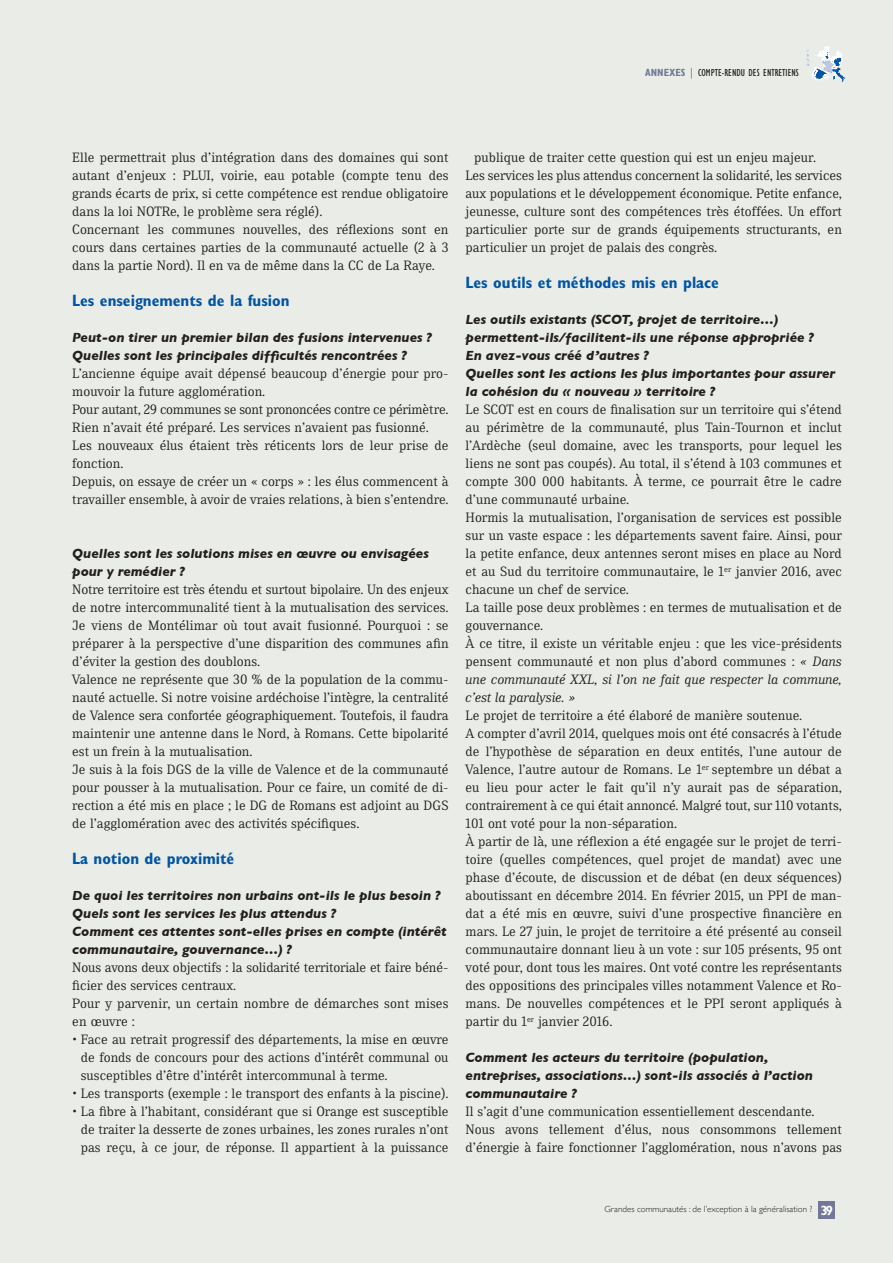
<style>
.page{position:relative;width:893px;height:1263px;background:#eaede7}
.page>*{position:absolute;margin:0;border:0;box-sizing:border-box;transform-origin:0 0}
.interview_intertitre{font:700 condensed 16.5px "Gill Sans";color:#0154a6}
.Interview-Texte_Cour{font:13.5px/18px "Skopex Serif";color:#231f20;text-align:justify}
.interview_question{font:italic 700 13.5px/18px "Gill Sans";color:#231f20}
.Interview-Texte_Cour-2{font:13.5px "Skopex Serif";letter-spacing:-.02em;color:#231f20}
.t1{font:700 condensed 13.5px "Gill Sans";color:#fff}
.t2{font:condensed 10.5px "Gill Sans";color:#231f20}
.t3{font:300 9px "Gill Sans";color:#231f20}
.s1{font-weight:700;color:#727998}
.s2{color:#727998}
.s3{font-style:italic}
</style>
<div class="page">
<div style="left:819px;top:1201px;width:16px;height:17px;background:#727998"></div>
<svg style="left:806px;top:47px;width:39px;height:35px"></svg>
<p class="t2" style="left:645px;top:67px;width:155px"><span class="s1">ANNEXES</span> <span class="s2">|</span> COMPTE-RENDU DES ENTRETIENS</p>
<p class="Interview-Texte_Cour" style="left:72px;top:148px;width:378px">Elle permettrait plus d’intégration dans des domaines qui sont autant d’enjeux : PLUI, voirie, eau potable (compte tenu des grands écarts de prix, si cette compétence est rendue obligatoire dans la loi NOTRe, le problème sera réglé).</p>
<p class="Interview-Texte_Cour" style="left:72px;top:220px;width:378px">Concernant les communes nouvelles, des réflexions sont en cours dans certaines parties de la communauté actuelle (2 à 3 dans la partie Nord). Il en va de même dans la CC de La Raye.</p>
<p class="interview_intertitre" style="left:72px;top:291px;width:219px">Les enseignements de la fusion</p>
<p class="interview_question" style="left:72px;top:328px;width:361px">Peut-on tirer un premier bilan des fusions intervenues ?</p>
<p class="interview_question" style="left:72px;top:346px;width:336px">Quelles sont les principales difficultés rencontrées ?</p>
<p class="Interview-Texte_Cour" style="left:72px;top:364px;width:378px">L’ancienne équipe avait dépensé beaucoup d’énergie pour pro&shy;mouvoir la future agglomération.</p>
<p class="Interview-Texte_Cour-2" style="left:72px;top:402px;width:378px">Pour autant, 29 communes se sont prononcées contre ce périmètre.</p>
<p class="Interview-Texte_Cour" style="left:72px;top:418px;width:358px">Rien n’avait été préparé. Les services n’avaient pas fusionné.</p>
<p class="Interview-Texte_Cour" style="left:72px;top:436px;width:378px">Les nouveaux élus étaient très réticents lors de leur prise de fonction.</p>
<p class="Interview-Texte_Cour" style="left:72px;top:472px;width:378px">Depuis, on essaye de créer un « corps » : les élus commencent à travailler ensemble, à avoir de vraies relations, à bien s’entendre.</p>
<p class="interview_question" style="left:72px;top:544px;width:358px">Quelles sont les solutions mises en œuvre ou envisagées pour y remédier ?</p>
<p class="Interview-Texte_Cour" style="left:72px;top:580px;width:378px">Notre territoire est très étendu et surtout bipolaire. Un des enjeux de notre intercommunalité tient à la mutualisation des services.<br>Je viens de Montélimar où tout avait fusionné. Pourquoi : se préparer à la perspective d’une disparition des communes afin d’éviter la gestion des doublons.</p>
<p class="Interview-Texte_Cour" style="left:72px;top:670px;width:378px">Valence ne représente que 30 % de la population de la commu&shy;nauté actuelle. Si notre voisine ardéchoise l’intègre, la centralité de Valence sera confortée géographiquement. Toutefois, il faudra maintenir une antenne dans le Nord, à Romans. Cette bipolarité est un frein à la mutualisation.</p>
<p class="Interview-Texte_Cour" style="left:72px;top:760px;width:378px">Je suis à la fois DGS de la ville de Valence et de la communauté pour pousser à la mutualisation. Pour ce faire, un comité de di&shy;rection a été mis en place ; le DG de Romans est adjoint au DGS de l’agglomération avec des activités spécifiques.</p>
<p class="interview_intertitre" style="left:72px;top:849px;width:164px">La notion de proximité</p>
<p class="interview_question" style="left:72px;top:886px;width:370px">De quoi les territoires non urbains ont-ils le plus besoin ?</p>
<p class="interview_question" style="left:72px;top:904px;width:266px">Quels sont les services les plus attendus ?</p>
<p class="interview_question" style="left:72px;top:922px;width:376px">Comment ces attentes sont-elles prises en compte (intérêt communautaire, gouvernance…) ?</p>
<p class="Interview-Texte_Cour" style="left:72px;top:958px;width:378px">Nous avons deux objectifs : la solidarité territoriale et faire béné&shy;ficier des services centraux.</p>
<p class="Interview-Texte_Cour" style="left:72px;top:994px;width:378px">Pour y parvenir, un certain nombre de démarches sont mises en œuvre :</p>
<p class="Interview-Texte_Cour" style="left:81px;top:1030px;width:369px;text-indent:-9px">• Face au retrait progressif des départements, la mise en œuvre de fonds de concours pour des actions d’intérêt communal ou susceptibles d’être d’intérêt intercommunal à terme.</p>
<p class="Interview-Texte_Cour" style="left:72px;top:1084px;width:378px">• Les transports (exemple : le transport des enfants à la piscine).</p>
<p class="Interview-Texte_Cour" style="left:81px;top:1102px;width:369px;text-indent:-9px">• La fibre à l’habitant, considérant que si Orange est susceptible de traiter la desserte de zones urbaines, les zones rurales n’ont pas reçu, à ce jour, de réponse. Il appartient à la puissance</p>
<p class="Interview-Texte_Cour" style="left:474px;top:148px;width:344px">publique de traiter cette question qui est un enjeu majeur.</p>
<p class="Interview-Texte_Cour" style="left:466px;top:166px;width:378px">Les services les plus attendus concernent la solidarité, les services aux populations et le développement économique. Petite enfance, jeunesse, culture sont des compétences très étoffées. Un effort particulier porte sur de grands équipements structurants, en particulier un projet de palais des congrès.</p>
<p class="interview_intertitre" style="left:466px;top:273px;width:255px">Les outils et méthodes mis en place</p>
<p class="interview_question" style="left:466px;top:310px;width:350px">Les outils existants (SCOT, projet de territoire…) permettent-ils/facilitent-ils une réponse appropriée ?</p>
<p class="interview_question" style="left:466px;top:346px;width:185px">En avez-vous créé d’autres ?</p>
<p class="interview_question" style="left:466px;top:364px;width:371px">Quelles sont les actions les plus importantes pour assurer la cohésion du « nouveau » territoire ?</p>
<p class="Interview-Texte_Cour" style="left:466px;top:400px;width:378px">Le SCOT est en cours de finalisation sur un territoire qui s’étend au périmètre de la communauté, plus Tain-Tournon et inclut l’Ardèche (seul domaine, avec les transports, pour lequel les liens ne sont pas coupés). Au total, il s’étend à 103 communes et compte 300 000 habitants. À terme, ce pourrait être le cadre d’une communauté urbaine.</p>
<p class="Interview-Texte_Cour" style="left:466px;top:508px;width:378px">Hormis la mutualisation, l’organisation de services est possible sur un vaste espace : les départements savent faire. Ainsi, pour la petite enfance, deux antennes seront mises en place au Nord et au Sud du territoire communautaire, le 1<sup>er</sup> janvier 2016, avec chacune un chef de service.</p>
<p class="Interview-Texte_Cour" style="left:466px;top:598px;width:378px">La taille pose deux problèmes : en termes de mutualisation et de gouvernance.</p>
<p class="Interview-Texte_Cour" style="left:466px;top:634px;width:378px">À ce titre, il existe un véritable enjeu : que les vice-présidents pensent communauté et non plus d’abord communes : <span class="s3">« Dans une communauté XXL, si l’on ne fait que respecter la commune, c’est la paralysie. »</span></p>
<p class="Interview-Texte_Cour" style="left:466px;top:706px;width:338px">Le projet de territoire a été élaboré de manière soutenue.</p>
<p class="Interview-Texte_Cour" style="left:466px;top:724px;width:378px">A compter d’avril 2014, quelques mois ont été consacrés à l’étude de l’hypothèse de séparation en deux entités, l’une autour de Valence, l’autre autour de Romans. Le 1<sup>er</sup> septembre un débat a eu lieu pour acter le fait qu’il n’y aurait pas de séparation, contrairement à ce qui était annoncé. Malgré tout, sur 110 votants, 101 ont voté pour la non-séparation.</p>
<p class="Interview-Texte_Cour" style="left:466px;top:832px;width:378px">À partir de là, une réflexion a été engagée sur le projet de terri&shy;toire (quelles compétences, quel projet de mandat) avec une phase d’écoute, de discussion et de débat (en deux séquences) aboutissant en décembre 2014. En février 2015, un PPI de man&shy;dat a été mis en œuvre, suivi d’une prospective financière en mars. Le 27 juin, le projet de territoire a été présenté au conseil communautaire donnant lieu à un vote : sur 105 présents, 95 ont voté pour, dont tous les maires. Ont voté contre les représentants des oppositions des principales villes notamment Valence et Ro&shy;mans. De nouvelles compétences et le PPI seront appliqués à partir du 1<sup>er</sup> janvier 2016.</p>
<p class="interview_question" style="left:466px;top:1048px;width:349px">Comment les acteurs du territoire (population, entreprises, associations…) sont-ils associés à l’action communautaire ?</p>
<p class="Interview-Texte_Cour" style="left:466px;top:1102px;width:350px">Il s’agit d’une communication essentiellement descendante.</p>
<p class="Interview-Texte_Cour" style="left:466px;top:1120px;width:378px">Nous avons tellement d’élus, nous consommons tellement d’énergie à faire fonctionner l’agglomération, nous n’avons pas</p>
<p class="t3" style="left:604px;top:1202px;width:209px">Grandes communautés : de l’exception à la généralisation ?</p>
<p class="t1" style="left:821px;top:1202px;width:14px">39</p>
</div>
